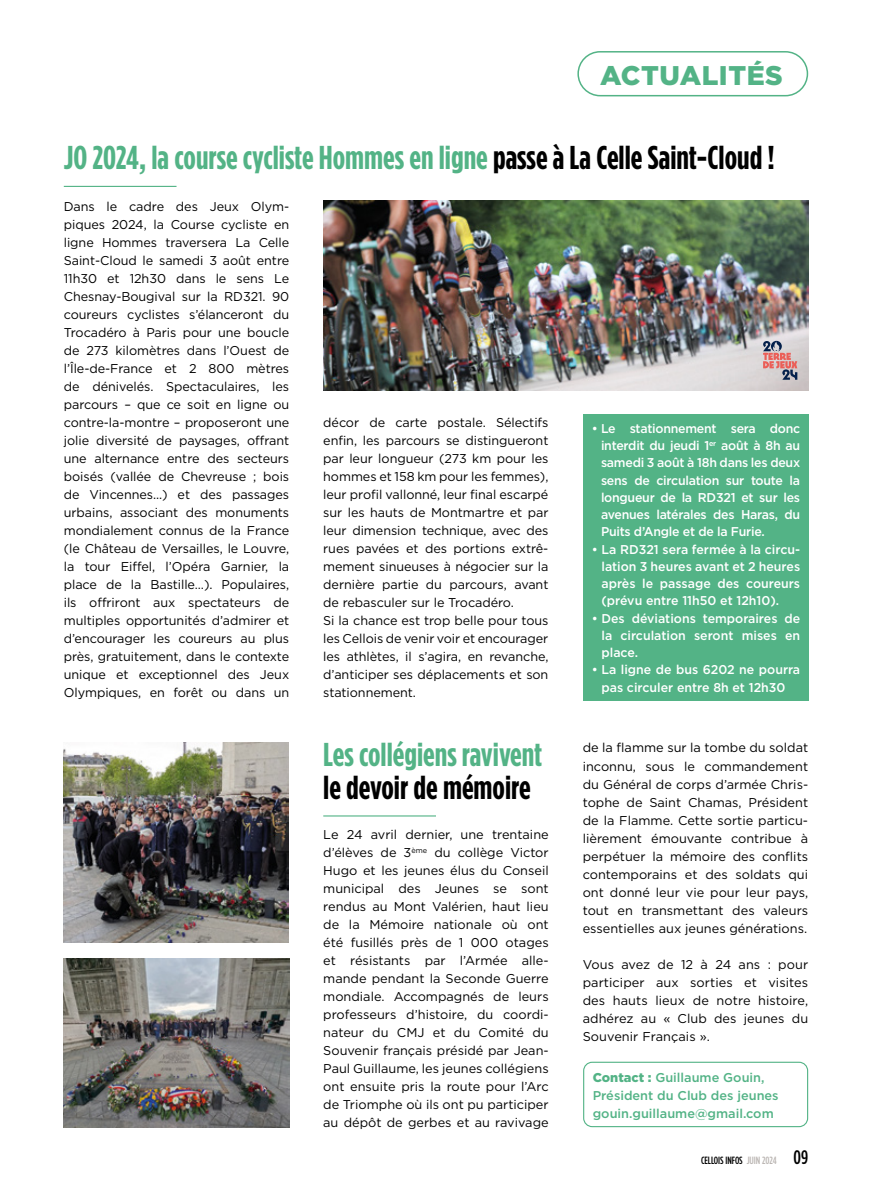
<style>
.page{position:relative;width:872px;height:1191px;background:#fff}
.page>*{position:absolute;margin:0;border:0;box-sizing:border-box;transform-origin:0 0}
.t1{font:700 33px "Gotham Condensed";color:#53b386}
.t2{font:700 33px "Gotham Condensed";color:#000}
.t3{font:900 27px "Gotham";letter-spacing:.02em;color:#53b386}
.t4{font:12.75px/18px "Gotham";letter-spacing:-.005em;color:#000;text-align:justify}
.t5{font:500 12.75px/17.2px "Gotham";color:#fff;text-align:justify}
.t6{font:500 12.75px/18px "Gotham";color:#53b386}
.t7{font:500 10.5px "Gotham Condensed";color:#000}
.s1{color:#000}
.s2{font-weight:900}
.s3{color:#bbb6b3}
.s4{font-size:19.5px}
</style>
<div class="page">
<div style="left:577px;top:51px;width:231px;height:45px;border:2px solid #53b386;border-radius:22px"></div>
<div style="left:583px;top:414px;width:225px;height:286px;background:#53b386"></div>
<hr style="left:323px;top:815px;width:113px;height:1px;background:#53b386">
<div style="left:583px;top:1061px;width:225px;height:66px;border:1px solid #53b386;border-radius:9px"></div>
<img style="left:323px;top:201px;width:485px;height:189px">
<img style="left:64px;top:958px;width:225px;height:169px">
<img style="left:64px;top:742px;width:225px;height:200px">
<svg style="left:763px;top:341px;width:34px;height:39px"></svg>
<hr style="left:64px;top:186px;width:112px;height:1px;background:#53b386">
<h2 class="t3" style="left:600px;top:56px;width:184px">ACTUALITÉS</h2>
<h1 class="t1" style="left:64px;top:139px;width:712px">JO 2024, la course cycliste Hommes en ligne <span class="s1">passe à La Celle Saint-Cloud !</span></h1>
<p class="t4" style="left:64px;top:197px;width:227px">Dans le cadre des Jeux Olym&shy;piques 2024, la Course cycliste en ligne Hommes traversera La Celle Saint-Cloud le samedi 3 août entre 11h30 et 12h30 dans le sens Le Chesnay-Bougival sur la RD321. 90 coureurs cyclistes s’élanceront du Trocadéro à Paris pour une boucle de 273 kilomètres dans l’Ouest de l’Île-de-France et 2 800 mètres de dénivelés. Spectaculaires, les parcours – que ce soit en ligne ou contre-la-montre – proposeront une jolie diversité de paysages, offrant une alternance entre des secteurs boisés (vallée de Chevreuse ; bois de Vincennes...) et des passages urbains, associant des monuments mondialement connus de la France (le Château de Versailles, le Louvre, la tour Eiffel, l’Opéra Garnier, la place de la Bastille…). Populaires, ils offriront aux spectateurs de multiples opportunités d’admirer et d’encourager les coureurs au plus près, gratuitement, dans le contexte unique et exceptionnel des Jeux Olympiques, en forêt ou dans un</p>
<p class="t4" style="left:323px;top:413px;width:227px;text-align:left">décor de carte postale. Sélectifs enfin, les parcours se distingueront par leur longueur (273 km pour les hommes et 158 km pour les femmes), leur profil vallonné, leur final escarpé sur les hauts de Montmartre et par leur dimension technique, avec des rues pavées et des portions extrê&shy;mement sinueuses à négocier sur la dernière partie du parcours, avant de rebasculer sur le Trocadéro.<br>Si la chance est trop belle pour tous les Cellois de venir voir et encourager les athlètes, il s’agira, en revanche, d’anticiper ses déplacements et son stationnement.</p>
<h1 class="t1" style="left:323px;top:735px;width:220px">Les collégiens ravivent</h1>
<h1 class="t2" style="left:323px;top:768px;width:209px">le devoir de mémoire</h1>
<p class="t4" style="left:323px;top:825px;width:227px">Le 24 avril dernier, une trentaine d’élèves de 3<sup>ème</sup> du collège Victor Hugo et les jeunes élus du Conseil municipal des Jeunes se sont rendus au Mont Valérien, haut lieu de la Mémoire nationale où ont été fusillés près de 1 000 otages et résistants par l’Armée alle&shy;mande pendant la Seconde Guerre mondiale. Accompagnés de leurs professeurs d’histoire, du coordi&shy;nateur du CMJ et du Comité du Souvenir français présidé par Jean-Paul Guillaume, les jeunes collégiens ont ensuite pris la route pour l’Arc de Triomphe où ils ont pu participer au dépôt de gerbes et au ravivage</p>
<p class="t5" style="left:601px;top:419px;width:201px;text-indent:-9px">• Le stationnement sera donc interdit du jeudi 1<sup>er</sup> août à 8h au samedi 3 août à 18h dans les deux sens de circulation sur toute la longueur de la RD321 et sur les avenues latérales des Haras, du Puits d’Angle et de la Furie.</p>
<p class="t5" style="left:601px;top:540px;width:200px;text-indent:-10px">• La RD321 sera fermée à la circu&shy;lation 3 heures avant et 2 heures après le passage des coureurs (prévu entre 11h50 et 12h10).</p>
<p class="t5" style="left:601px;top:609px;width:200px;text-indent:-10px">• Des déviations temporaires de la circulation seront mises en place.</p>
<p class="t5" style="left:591px;top:661px;width:210px;text-align:center">• La ligne de bus 6202 ne pourra pas circuler entre 8h et 12h30</p>
<p class="t4" style="left:583px;top:738px;width:227px">de la flamme sur la tombe du soldat inconnu, sous le commandement du Général de corps d’armée Chris&shy;tophe de Saint Chamas, Président de la Flamme. Cette sortie particu&shy;lièrement émouvante contribue à perpétuer la mémoire des conflits contemporains et des soldats qui ont donné leur vie pour leur pays, tout en transmettant des valeurs essentielles aux jeunes générations.</p>
<p class="t4" style="left:583px;top:954px;width:227px">Vous avez de 12 à 24 ans : pour participer aux sorties et visites des hauts lieux de notre histoire, adhérez au « Club des jeunes du Souvenir Français ».</p>
<p class="t6" style="left:593px;top:1068px;width:187px"><span class="s2">Contact :</span> Guillaume Gouin,<br>Président du Club des jeunes gouin.guillaume@gmail.com</p>
<p class="t7" style="left:701px;top:1154px;width:109px">CELLOIS INFOS <span class="s3">JUIN 2024</span> <span class="s4">09</span></p>
</div>
